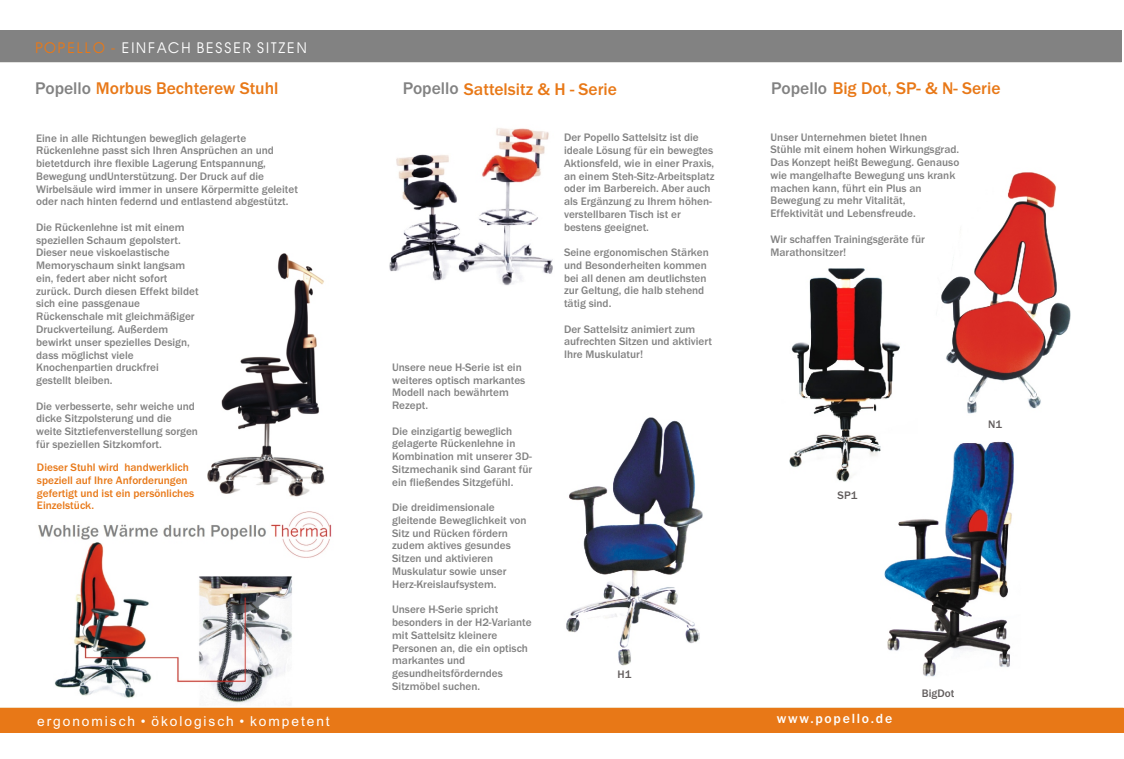
<style>
.page{position:relative;width:1124px;height:759px;background:#fff}
.page>*{position:absolute;margin:0;border:0;box-sizing:border-box;transform-origin:0 0}
.t1{font:500 17.5px "Franklin Gothic";color:#e87817}
.t2{font:15px "Avant Garde Bk BT";letter-spacing:.125em;color:#fff}
.t3{font:13.75px "Arial";letter-spacing:.14em;color:#fff}
.t4{font:500 13.75px "Franklin Gothic";letter-spacing:.125em;color:#fff}
.t5{font:500 11.25px/12.8px "Franklin Gothic";color:#828282}
.t6{font:500 11.25px/12.8px "Franklin Gothic";color:#e87817}
.t7{font:500 11.25px "Franklin Gothic";color:#615c5c}
.s1{color:#e87817}
.s2{color:#828282}
</style>
<div class="page">
<img style="left:789px;top:268px;width:111px;height:214px">
<img style="left:38px;top:511px;width:294px;height:192px">
<img style="left:941px;top:172px;width:130px;height:242px">
<div style="left:0;top:707px;width:1123px;height:25px;background:#e87817"></div>
<img style="left:207px;top:253px;width:118px;height:244px">
<img style="left:389px;top:128px;width:164px;height:158px">
<div style="left:0;top:31px;width:1121px;height:31px;background:#828282"></div>
<img style="left:566px;top:417px;width:137px;height:249px">
<img style="left:880px;top:434px;width:134px;height:243px">
<h2 class="t2" style="left:35px;top:41px;width:273px"><span class="s1">POPELLO -</span> EINFACH BESSER SITZEN</h2>
<h1 class="t1" style="left:35px;top:82px;width:245px"><span class="s2">Popello</span> Morbus Bechterew Stuhl</h1>
<p class="t5" style="left:36px;top:132px;width:263px">Eine in alle Richtungen beweglich gelagerte Rückenlehne passt sich Ihren Ansprüchen an und bietetdurch ihre flexible Lagerung Entspannung, Bewegung undUnterstützung. Der Druck auf die Wirbelsäule wird immer in unsere Körpermitte geleitet oder nach hinten federnd und entlastend abgestützt.</p>
<p class="t5" style="left:36px;top:222px;width:164px">Die Rückenlehne ist mit einem speziellen Schaum gepolstert.<br>Dieser neue viskoelastische<br>Memoryschaum sinkt langsam ein, federt aber nicht sofort zurück. Durch diesen Effekt bildet sich eine passgenaue<br>Rückenschale mit gleichmäßiger<br>Druckverteilung. Außerdem bewirkt unser spezielles Design, dass möglichst viele<br>Knochenpartien druckfrei<br>gestellt bleiben.</p>
<p class="t5" style="left:36px;top:400px;width:163px">Die verbesserte, sehr weiche und dicke Sitzpolsterung und die weite Sitztiefenverstellung sorgen für speziellen Sitzkomfort.</p>
<p class="t6" style="left:37px;top:462px;width:159px">Dieser Stuhl wird handwerklich speziell auf Ihre Anforderungen gefertigt und ist ein persönliches<br>Einzelstück.</p>
<h1 class="t1" style="left:403px;top:82px;width:216px"><span class="s2">Popello</span> Sattelsitz &amp; H - Serie</h1>
<p class="t5" style="left:392px;top:361px;width:135px">Unsere neue H-Serie ist ein weiteres optisch markantes<br>Modell nach bewährtem<br>Rezept.</p>
<p class="t5" style="left:392px;top:425px;width:142px">Die einzigartig beweglich gelagerte Rückenlehne in<br>Kombination mit unserer 3D-<br>Sitzmechanik sind Garant für ein fließendes Sitzgefühl.</p>
<p class="t5" style="left:392px;top:502px;width:136px">Die dreidimensionale gleitende Beweglichkeit von<br>Sitz und Rücken fördern zudem aktives gesundes<br>Sitzen und aktivieren<br>Muskulatur sowie unser<br>Herz-Kreislaufsystem.</p>
<p class="t5" style="left:392px;top:604px;width:141px">Unsere H-Serie spricht besonders in der H2-Variante mit Sattelsitz kleinere<br>Personen an, die ein optisch markantes und gesundheitsförderndes<br>Sitzmöbel suchen.</p>
<p class="t5" style="left:564px;top:132px;width:152px">Der Popello Sattelsitz ist die ideale Lösung für ein bewegtes<br>Aktionsfeld, wie in einer Praxis, an einem Steh-Sitz-Arbeitsplatz oder im Barbereich. Aber auch als Ergänzung zu Ihrem höhen&shy;verstellbaren Tisch ist er bestens geeignet.</p>
<p class="t5" style="left:564px;top:247px;width:146px">Seine ergonomischen Stärken und Besonderheiten kommen bei all denen am deutlichsten zur Geltung, die halb stehend tätig sind.</p>
<p class="t5" style="left:564px;top:323px;width:150px">Der Sattelsitz animiert zum aufrechten Sitzen und aktiviert<br>Ihre Muskulatur!</p>
<p class="t7" style="left:617px;top:670px;width:15px">H1</p>
<h1 class="t1" style="left:771px;top:82px;width:231px"><span class="s2">Popello</span> Big Dot, SP- &amp; N- Serie</h1>
<p class="t5" style="left:770px;top:131px;width:190px">Unser Unternehmen bietet Ihnen Stühle mit einem hohen Wirkungsgrad.<br>Das Konzept heißt Bewegung. Genauso wie mangelhafte Bewegung uns krank machen kann, führt ein Plus an Bewegung zu mehr Vitalität, Effektivität und Lebensfreude.</p>
<p class="t5" style="left:770px;top:233px;width:156px">Wir schaffen Trainingsgeräte für<br>Marathonsitzer!</p>
<p class="t7" style="left:837px;top:491px;width:21px">SP1</p>
<p class="t7" style="left:988px;top:420px;width:15px">N1</p>
<p class="t7" style="left:922px;top:689px;width:34px">BigDot</p>
<p class="t3" style="left:37px;top:715px;width:294px">ergonomisch • ökologisch • kompetent</p>
<p class="t4" style="left:777px;top:713px;width:117px">www.popello.de</p>
</div>
